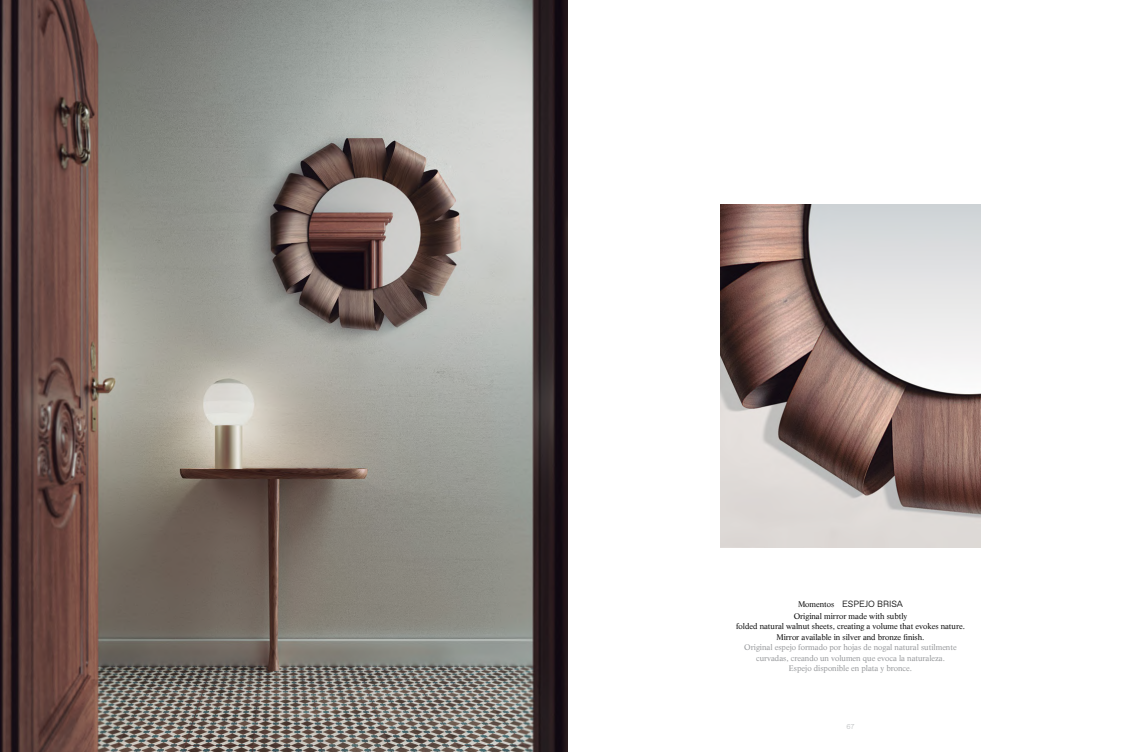
<style>
.page{position:relative;width:1134px;height:752px;background:#fff}
.page>*{position:absolute;margin:0;border:0;box-sizing:border-box;transform-origin:0 0}
.t1{font:300 9px "Favorit";letter-spacing:-.005em;color:#000}
.t2{font:8px/10.5px "Life LT Std";letter-spacing:-.005em;color:#939598;text-align:center}
.t3{font:8px/10.5px "Life LT Std";letter-spacing:-.005em;color:#000;text-align:center}
.t4{font:300 7px "Favorit";color:#bcbec0}
.s1{font-family:"Life LT Std";font-weight:400;font-size:8px}
</style>
<div class="page">
<img style="left:0;top:0;width:567px;height:751px">
<img style="left:721px;top:205px;width:259px;height:341px">
<p class="t1" style="left:798px;top:597px;width:106px"><span class="s1">Momentos</span> ESPEJO BRISA</p>
<p class="t3" style="left:736px;top:610px;width:230px">Original mirror made with subtly<br>folded natural walnut sheets, creating a volume that evokes nature.<br>Mirror available in silver and bronze finish.</p>
<p class="t2" style="left:744px;top:641px;width:214px">Original espejo formado por hojas de nogal natural sutilmente curvadas, creando un volumen que evoca la naturaleza.<br>Espejo disponible en plata y bronce.</p>
<p class="t4" style="left:846px;top:721px;width:9px">67</p>
</div>
